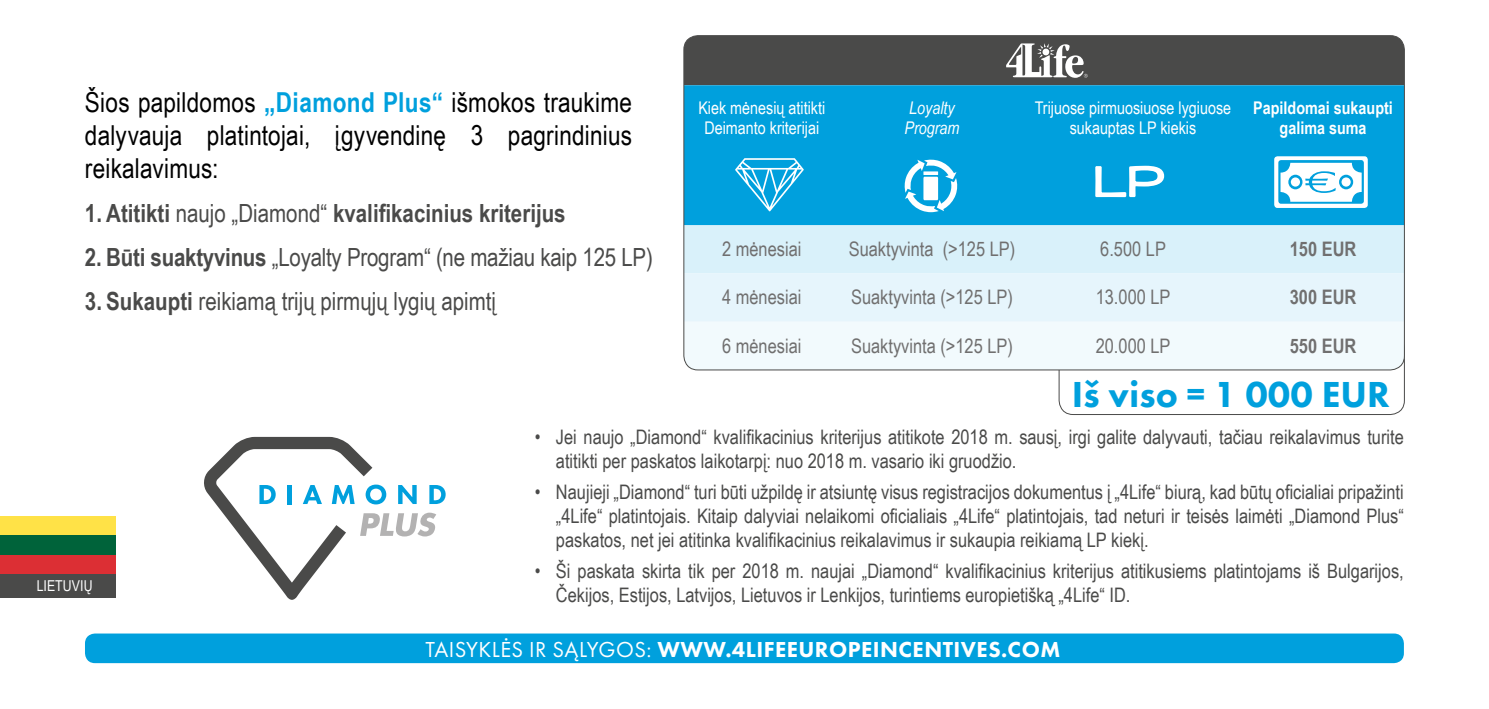
<style>
.page{position:relative;width:1489px;height:709px;background:#fff}
.page>*{position:absolute;margin:0;border:0;box-sizing:border-box;transform-origin:0 0}
.t1{font:800 37.5px "Futura PT";color:#00a0dd}
.t2{font:27.5px/33px "Arial Narrow";letter-spacing:.005em;color:#000;text-align:justify}
.t3{font:25px "Arial Narrow";color:#4a4a49}
.t4{font:700 25px "Arial Narrow";color:#4a4a49}
.t5{font:800 22.5px "Futura PT";letter-spacing:.02em;color:#fff}
.t6{font:20px/24px "Arial Narrow";color:#4a4a49}
.t7{font:20px "Arial Narrow";color:#706f6f}
.t8{font:700 20px "Arial Narrow";color:#706f6f}
.t9{font:17.5px/20px "Arial Narrow";color:#fff;text-align:center}
.t10{font:700 17.5px/20px "Arial Narrow";color:#fff;text-align:center}
.t11{font:italic 17.5px/20px "Arial Narrow";color:#fff}
.t12{font:15px "Arial Narrow";letter-spacing:.005em;color:#fff}
.s1{font-weight:700;color:#00a0dd}
.s2{font-weight:400}
.s3{font-weight:700}
</style>
<div class="page">
<div style="left:85px;top:633px;width:1318px;height:30px;background:#00a0dd;border-radius:10px"></div>
<div style="left:0;top:574px;width:115px;height:23px;background:#4a4a49"></div>
<div style="left:1058px;top:334px;width:346px;height:81px;border:1px solid #4a4a49;border-radius:14px"></div>
<div style="left:685px;top:85px;width:717px;height:140px;background:#00a0dd"></div>
<svg style="left:685px;top:225px;width:719px;height:145px"></svg>
<div style="left:1274px;top:156px;width:93px;height:52px;background:#fff;border-radius:3px"></div>
<svg style="left:1278px;top:160px;width:85px;height:44px"></svg>
<svg style="left:1280px;top:163px;width:81px;height:39px"></svg>
<svg style="left:1288px;top:175px;width:14px;height:14px"></svg>
<div style="left:1290px;top:177px;width:9px;height:10px;background:#fff;border-radius:50%"></div>
<svg style="left:1305px;top:171px;width:30px;height:22px"></svg>
<svg style="left:1338px;top:175px;width:14px;height:14px"></svg>
<div style="left:1341px;top:177px;width:9px;height:10px;background:#fff;border-radius:50%"></div>
<svg style="left:1093px;top:164px;width:72px;height:34px"></svg>
<svg style="left:904px;top:159px;width:53px;height:53px"></svg>
<div style="left:923px;top:177px;width:15px;height:23px;background:#fff"></div>
<svg style="left:923px;top:171px;width:15px;height:4px"></svg>
<svg style="left:735px;top:158px;width:68px;height:53px;background:#37b4e4"></svg>
<div style="left:683px;top:36px;width:721px;height:49px;background:#4a4a49"></div>
<svg style="left:204px;top:437px;width:241px;height:163px"></svg>
<div style="left:0;top:516px;width:115px;height:19px;background:#ffe247"></div>
<div style="left:0;top:554px;width:115px;height:20px;background:#dc2f34"></div>
<div style="left:0;top:535px;width:115px;height:19px;background:#00633a"></div>
<p class="t2" style="left:85px;top:85px;width:548px">Šios papildomos <span class="s1">„Diamond Plus“</span> išmokos traukime dalyvauja platintojai, įgyvendinę 3 pagrindinius reikalavimus:</p>
<p class="t4" style="left:85px;top:194px;width:482px">1. Atitikti <span class="s2">naujo „Diamond“</span> kvalifikacinius kriterijus</p>
<p class="t3" style="left:85px;top:239px;width:569px"><span class="s3">2. Būti suaktyvinus</span> „Loyalty Program“ (ne mažiau kaip 125 LP)</p>
<p class="t3" style="left:85px;top:283px;width:412px"><span class="s3">3. Sukaupti</span> reikiamą trijų pirmųjų lygių apimtį</p>
<p class="t9" style="left:698px;top:97px;width:128px">Kiek mėnesių atitikti</p>
<p class="t9" style="left:704px;top:117px;width:116px">Deimanto kriterijai</p>
<p class="t11" style="left:904px;top:98px;width:57px">Loyalty<br>Program</p>
<p class="t9" style="left:1034px;top:97px;width:198px">Trijuose pirmuosiuose lygiuose sukauptas LP kiekis</p>
<p class="t10" style="left:1253px;top:97px;width:141px">Papildomai sukaupti galima suma</p>
<p class="t7" style="left:722px;top:234px;width:81px">2 mėnesiai</p>
<p class="t7" style="left:848px;top:234px;width:168px">Suaktyvinta (&gt;125 LP)</p>
<p class="t7" style="left:1100px;top:234px;width:67px">6.500 LP</p>
<p class="t8" style="left:1289px;top:234px;width:68px">150 EUR</p>
<p class="t7" style="left:722px;top:282px;width:81px">4 mėnesiai</p>
<p class="t7" style="left:851px;top:282px;width:163px">Suaktyvinta (&gt;125 LP)</p>
<p class="t7" style="left:1095px;top:282px;width:76px">13.000 LP</p>
<p class="t8" style="left:1289px;top:282px;width:68px">300 EUR</p>
<p class="t7" style="left:722px;top:331px;width:81px">6 mėnesiai</p>
<p class="t7" style="left:851px;top:331px;width:163px">Suaktyvinta (&gt;125 LP)</p>
<p class="t7" style="left:1095px;top:331px;width:76px">20.000 LP</p>
<p class="t8" style="left:1289px;top:330px;width:68px">550 EUR</p>
<p class="t1" style="left:1071px;top:371px;width:319px">Iš viso = 1 000 EUR</p>
<p class="t6" style="left:556px;top:424px;width:849px;text-indent:-21px">• Jei naujo „Diamond“ kvalifikacinius kriterijus atitikote 2018 m. sausį, irgi galite dalyvauti, tačiau reikalavimus turite atitikti per paskatos laikotarpį: nuo 2018 m. vasario iki gruodžio.</p>
<p class="t6" style="left:556px;top:479px;width:849px;text-align:justify;text-indent:-21px">• Naujieji „Diamond“ turi būti užpildę ir atsiuntę visus registracijos dokumentus į „4Life“ biurą, kad būtų oficialiai pripažinti „4Life“ platintojais. Kitaip dalyviai nelaikomi oficialiais „4Life“ platintojais, tad neturi ir teisės laimėti „Diamond Plus“ paskatos, net jei atitinka kvalifikacinius reikalavimus ir sukaupia reikiamą LP kiekį.</p>
<p class="t6" style="left:556px;top:558px;width:849px;text-indent:-21px">• Ši paskata skirta tik per 2018 m. naujai „Diamond“ kvalifikacinius kriterijus atitikusiems platintojams iš Bulgarijos,<br>Čekijos, Estijos, Latvijos, Lietuvos ir Lenkijos, turintiems europietišką „4Life“ ID.</p>
<p class="t12" style="left:37px;top:575px;width:57px">LIETUVIŲ</p>
<p class="t5" style="left:425px;top:635px;width:636px"><span class="s2">TAISYKLĖS IR SĄLYGOS:</span> WWW.4LIFEEUROPEINCENTIVES.COM</p>
</div>
